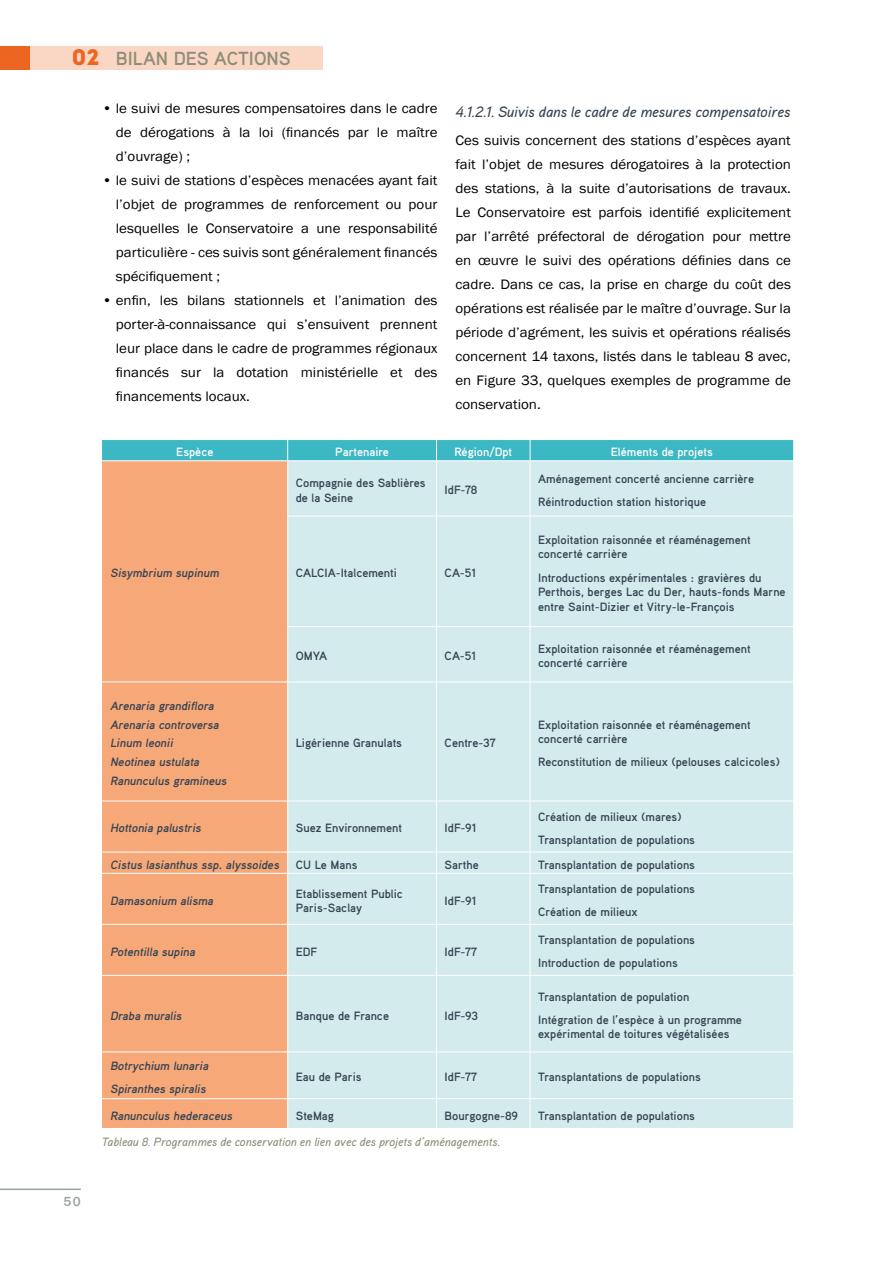
<style>
.page{position:relative;width:893px;height:1263px;background:#fff}
.page>*{position:absolute;margin:0;border:0;box-sizing:border-box;transform-origin:0 0}
.t1{font:700 18.9px "Aaux Pro";color:#8f8d78}
.t2{font:italic 500 15px "Aaux Pro";color:#364452}
.t3{font:14.1px/24px "Franklin Gothic";color:#000;text-align:justify;scale:1.06 1}
.t4{font:500 13.5px "Franklin Gothic";color:#94a4a1}
.t5{font:700 12px/14.4px "Aaux Pro";color:#364452}
.t6{font:italic 700 12px/18.9px "Aaux Pro";color:#364452}
.t7{font:italic 500 12px "Aaux Pro";color:#8f8d78}
.t8{font:700 12px "Aaux Pro";color:#fff}
.s1{font-family:"Intro";font-weight:400;font-size:22.35px;color:#ec6622}
.s2{font-style:normal}
</style>
<div class="page">
<hr style="left:0;top:1188px;width:81px;height:2px;background:#94a4a1">
<div style="left:102px;top:461px;width:185px;height:667px;background:#f6a879"></div>
<div style="left:288px;top:461px;width:505px;height:667px;background:#d4ebee"></div>
<hr style="left:436px;top:461px;width:1px;height:55px;background:#fff">
<hr style="left:530px;top:461px;width:1px;height:55px;background:#fff">
<hr style="left:287px;top:516px;width:149px;height:1px;background:#fff">
<hr style="left:436px;top:516px;width:94px;height:1px;background:#fff">
<hr style="left:436px;top:516px;width:1px;height:110px;background:#fff">
<hr style="left:530px;top:516px;width:264px;height:1px;background:#fff">
<hr style="left:530px;top:516px;width:1px;height:110px;background:#fff">
<hr style="left:287px;top:626px;width:149px;height:1px;background:#fff">
<hr style="left:436px;top:626px;width:94px;height:1px;background:#fff">
<hr style="left:436px;top:627px;width:1px;height:54px;background:#fff">
<hr style="left:530px;top:626px;width:264px;height:1px;background:#fff">
<hr style="left:530px;top:627px;width:1px;height:54px;background:#fff">
<hr style="left:102px;top:681px;width:186px;height:1px;background:#fff">
<hr style="left:288px;top:681px;width:148px;height:1px;background:#fff">
<hr style="left:436px;top:681px;width:94px;height:1px;background:#fff">
<hr style="left:436px;top:682px;width:1px;height:119px;background:#fff">
<hr style="left:530px;top:681px;width:264px;height:1px;background:#fff">
<hr style="left:530px;top:682px;width:1px;height:119px;background:#fff">
<hr style="left:102px;top:801px;width:186px;height:1px;background:#fff">
<hr style="left:288px;top:801px;width:148px;height:1px;background:#fff">
<hr style="left:436px;top:801px;width:94px;height:1px;background:#fff">
<hr style="left:436px;top:801px;width:1px;height:51px;background:#fff">
<hr style="left:530px;top:801px;width:264px;height:1px;background:#fff">
<hr style="left:530px;top:801px;width:1px;height:51px;background:#fff">
<hr style="left:102px;top:852px;width:186px;height:1px;background:#fff">
<hr style="left:288px;top:852px;width:148px;height:1px;background:#fff">
<hr style="left:436px;top:852px;width:94px;height:1px;background:#fff">
<svg style="left:436px;top:852px;width:1px;height:21px"></svg>
<hr style="left:530px;top:852px;width:264px;height:1px;background:#fff">
<svg style="left:530px;top:852px;width:1px;height:21px"></svg>
<hr style="left:102px;top:873px;width:186px;height:1px;background:#fff">
<hr style="left:288px;top:873px;width:148px;height:1px;background:#fff">
<hr style="left:436px;top:873px;width:94px;height:1px;background:#fff">
<hr style="left:436px;top:874px;width:1px;height:50px;background:#fff">
<hr style="left:530px;top:873px;width:264px;height:1px;background:#fff">
<hr style="left:530px;top:874px;width:1px;height:50px;background:#fff">
<hr style="left:102px;top:924px;width:186px;height:1px;background:#fff">
<hr style="left:288px;top:924px;width:148px;height:1px;background:#fff">
<hr style="left:436px;top:924px;width:94px;height:1px;background:#fff">
<hr style="left:436px;top:925px;width:1px;height:50px;background:#fff">
<hr style="left:530px;top:924px;width:264px;height:1px;background:#fff">
<hr style="left:530px;top:925px;width:1px;height:50px;background:#fff">
<hr style="left:102px;top:975px;width:186px;height:1px;background:#fff">
<hr style="left:288px;top:975px;width:148px;height:1px;background:#fff">
<hr style="left:436px;top:975px;width:94px;height:1px;background:#fff">
<hr style="left:436px;top:976px;width:1px;height:75px;background:#fff">
<hr style="left:530px;top:975px;width:264px;height:1px;background:#fff">
<hr style="left:530px;top:976px;width:1px;height:75px;background:#fff">
<hr style="left:102px;top:1051px;width:186px;height:1px;background:#fff">
<hr style="left:288px;top:1051px;width:148px;height:1px;background:#fff">
<hr style="left:436px;top:1051px;width:94px;height:1px;background:#fff">
<hr style="left:436px;top:1052px;width:1px;height:46px;background:#fff">
<hr style="left:530px;top:1051px;width:264px;height:1px;background:#fff">
<hr style="left:530px;top:1052px;width:1px;height:46px;background:#fff">
<hr style="left:102px;top:1098px;width:186px;height:1px;background:#fff">
<hr style="left:288px;top:1098px;width:148px;height:1px;background:#fff">
<hr style="left:436px;top:1098px;width:94px;height:1px;background:#fff">
<svg style="left:436px;top:1099px;width:1px;height:29px"></svg>
<hr style="left:530px;top:1098px;width:264px;height:1px;background:#fff">
<svg style="left:530px;top:1099px;width:1px;height:29px"></svg>
<svg style="left:287px;top:852px;width:1px;height:21px"></svg>
<svg style="left:287px;top:1099px;width:1px;height:29px"></svg>
<svg style="left:102px;top:439px;width:692px;height:21px;background:#46bac7"></svg>
<div style="left:0;top:46px;width:323px;height:23px;background:#fad7c5"></div>
<div style="left:0;top:46px;width:30px;height:23px;background:#ec6622"></div>
<h1 class="t1" style="left:71px;top:46px;width:221px"><span class="s1">02</span> BILAN DES ACTIONS</h1>
<p class="t3" style="left:116px;top:96px;width:305px;text-indent:-14px">• le suivi de mesures compensatoires dans le cadre de dérogations à la loi (financés par le maître d’ouvrage) ;</p>
<p class="t3" style="left:116px;top:168px;width:305px;text-indent:-14px">• le suivi de stations d’espèces menacées ayant fait l’objet de programmes de renforcement ou pour lesquelles le Conservatoire a une responsabilité particulière - ces suivis sont généralement financés spécifiquement ;</p>
<p class="t3" style="left:116px;top:288px;width:305px;text-indent:-14px">• enfin, les bilans stationnels et l’animation des porter-à-connaissance qui s’ensuivent prennent leur place dans le cadre de programmes régionaux financés sur la dotation ministérielle et des financements locaux.</p>
<p class="t2" style="left:455px;top:102px;width:336px">4.1.2.1. Suivis dans le cadre de mesures compensatoires</p>
<p class="t3" style="left:455px;top:129px;width:318px">Ces suivis concernent des stations d’espèces ayant fait l’objet de mesures dérogatoires à la protection des stations, à la suite d’autorisations de travaux.<br>Le Conservatoire est parfois identifié explicitement par l’arrêté préfectoral de dérogation pour mettre en œuvre le suivi des opérations définies dans ce cadre. Dans ce cas, la prise en charge du coût des opérations est réalisée par le maître d’ouvrage. Sur la période d’agrément, les suivis et opérations réalisés concernent 14 taxons, listés dans le tableau 8 avec, en Figure 33, quelques exemples de programme de conservation.</p>
<p class="t8" style="left:176px;top:444px;width:39px">Espèce</p>
<p class="t8" style="left:335px;top:444px;width:55px">Partenaire</p>
<p class="t8" style="left:454px;top:444px;width:59px">Région/Dpt</p>
<p class="t8" style="left:611px;top:444px;width:103px">Eléments de projets</p>
<p class="t6" style="left:110px;top:563px;width:113px">Sisymbrium supinum</p>
<p class="t6" style="left:110px;top:696px;width:121px">Arenaria grandiflora<br>Arenaria controversa<br>Linum leonii<br>Neotinea ustulata<br>Ranunculus gramineus</p>
<p class="t5" style="left:296px;top:475px;width:131px">Compagnie des Sablières de la Seine</p>
<p class="t5" style="left:445px;top:483px;width:34px">IdF-78</p>
<p class="t5" style="left:538px;top:466px;width:217px;line-height:23.4px">Aménagement concerté ancienne carrière<br>Réintroduction station historique</p>
<p class="t5" style="left:296px;top:565px;width:103px">CALCIA-Italcementi</p>
<p class="t5" style="left:445px;top:565px;width:33px">CA-51</p>
<p class="t5" style="left:538px;top:532px;width:214px">Exploitation raisonnée et réaménagement concerté carrière</p>
<p class="t5" style="left:538px;top:570px;width:249px">Introductions expérimentales : gravières du<br>Perthois, berges Lac du Der, hauts-fonds Marne entre Saint-Dizier et Vitry-le-François</p>
<p class="t5" style="left:296px;top:648px;width:33px">OMYA</p>
<p class="t5" style="left:445px;top:648px;width:33px">CA-51</p>
<p class="t5" style="left:538px;top:641px;width:214px">Exploitation raisonnée et réaménagement concerté carrière</p>
<p class="t5" style="left:296px;top:736px;width:108px">Ligérienne Granulats</p>
<p class="t5" style="left:445px;top:736px;width:53px">Centre-37</p>
<p class="t5" style="left:538px;top:717px;width:214px">Exploitation raisonnée et réaménagement concerté carrière</p>
<p class="t5" style="left:538px;top:754px;width:243px">Reconstitution de milieux (pelouses calcicoles)</p>
<p class="t6" style="left:110px;top:818px;width:95px">Hottonia palustris</p>
<p class="t5" style="left:296px;top:821px;width:108px">Suez Environnement</p>
<p class="t5" style="left:445px;top:821px;width:34px">IdF-91</p>
<p class="t5" style="left:538px;top:804px;width:158px;line-height:23.4px">Création de milieux (mares)<br>Transplantation de populations</p>
<p class="t6" style="left:110px;top:855px;width:249px">Cistus lasianthus ssp. alyssoides <span class="s2">C U L e M a n s</span></p>
<p class="t5" style="left:445px;top:857px;width:36px">Sarthe</p>
<p class="t5" style="left:538px;top:857px;width:158px">Transplantation de populations</p>
<p class="t6" style="left:110px;top:891px;width:107px">Damasonium alisma</p>
<p class="t5" style="left:296px;top:886px;width:109px">Etablissement Public<br>Paris-Saclay</p>
<p class="t5" style="left:445px;top:893px;width:34px">IdF-91</p>
<p class="t5" style="left:538px;top:877px;width:158px;line-height:23.4px">Transplantation de populations<br>Création de milieux</p>
<p class="t6" style="left:110px;top:942px;width:89px">Potentilla supina</p>
<p class="t5" style="left:296px;top:944px;width:23px">EDF</p>
<p class="t5" style="left:445px;top:944px;width:34px">IdF-77</p>
<p class="t5" style="left:538px;top:928px;width:158px;line-height:23.4px">Transplantation de populations<br>Introduction de populations</p>
<p class="t6" style="left:110px;top:1005px;width:76px">Draba muralis</p>
<p class="t5" style="left:296px;top:1008px;width:95px">Banque de France</p>
<p class="t5" style="left:445px;top:1008px;width:35px">IdF-93</p>
<p class="t5" style="left:538px;top:984px;width:205px;line-height:23.4px">Transplantation de population<br>Intégration de l’espèce à un programme</p>
<p class="t5" style="left:538px;top:1027px;width:193px">expérimental de toitures végétalisées</p>
<p class="t4" style="left:64px;top:1193px;width:19px">50</p>
<p class="t6" style="left:110px;top:1053px;width:102px;line-height:23.4px">Botrychium lunaria<br>Spiranthes spiralis</p>
<p class="t5" style="left:296px;top:1069px;width:67px">Eau de Paris</p>
<p class="t5" style="left:445px;top:1069px;width:34px">IdF-77</p>
<p class="t5" style="left:538px;top:1069px;width:164px">Transplantations de populations</p>
<p class="t6" style="left:110px;top:1105px;width:126px">Ranunculus hederaceus</p>
<p class="t5" style="left:296px;top:1108px;width:40px">SteMag</p>
<p class="t5" style="left:445px;top:1108px;width:75px">Bourgogne-89</p>
<p class="t5" style="left:538px;top:1108px;width:158px">Transplantation de populations</p>
<p class="t7" style="left:102px;top:1134px;width:400px">Tableau 8. Programmes de conservation en lien avec des projets d’aménagements.</p>
</div>
